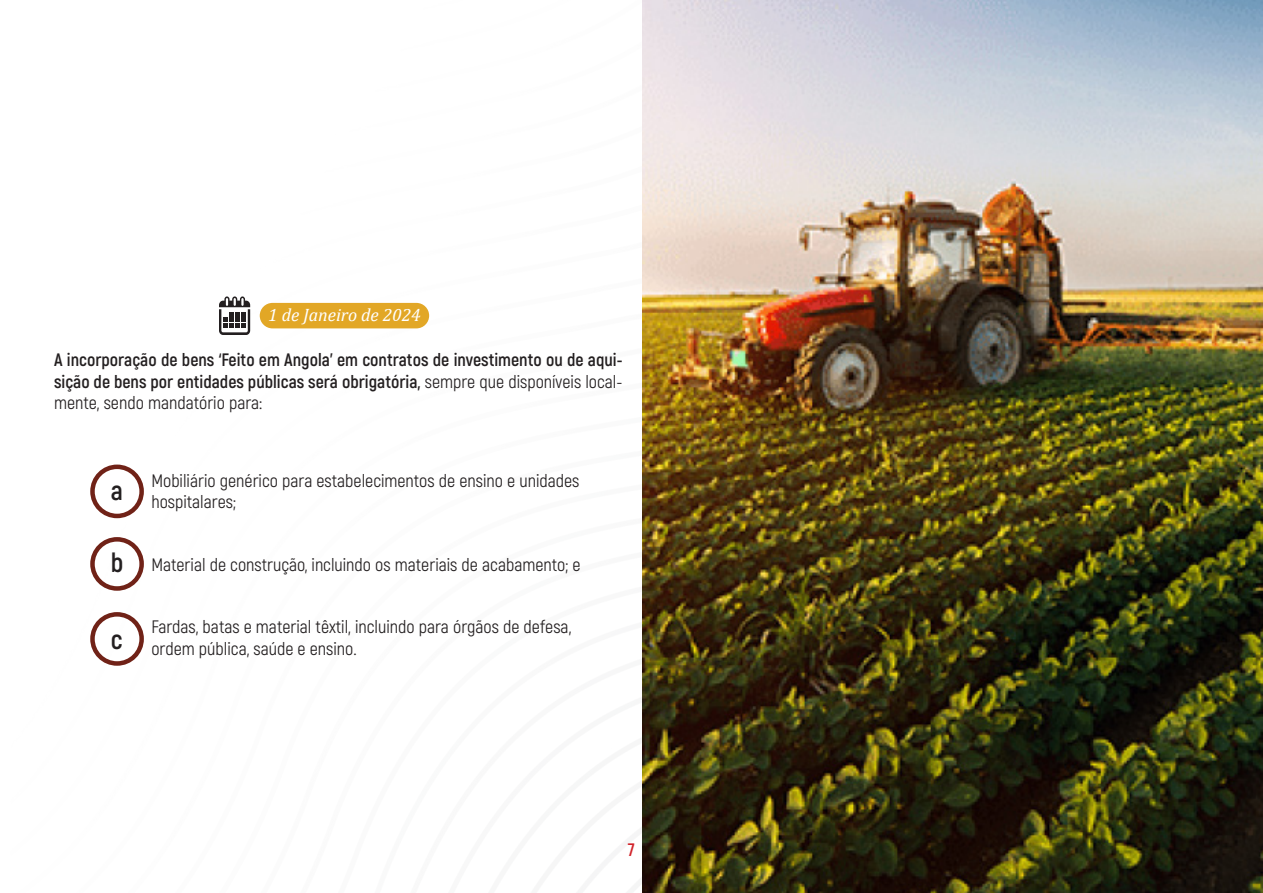
<style>
.page{position:relative;width:1263px;height:893px;background:#fff}
.page>*{position:absolute;margin:0;border:0;box-sizing:border-box;transform-origin:0 0}
.Subtítulo{font:700 27px "Akrobat";color:#231f20}
.Corpo_de_texto{font:18px "Akrobat";color:#231f20}
.Subtítulo-2{font:700 18px/21.6px "Akrobat";color:#231f20;text-align:justify}
.Subtítulo-3{font:italic 18px "Cambria";color:#fff}
.t1{font:700 18px "Akrobat";color:#d1232a}
.s1{font-weight:400}
</style>
<div class="page">
<div style="left:90px;top:465px;width:54px;height:53px;border:4px solid #702217;border-radius:50%"></div>
<div style="left:90px;top:537px;width:54px;height:54px;border:4px solid #702217;border-radius:50%"></div>
<div style="left:90px;top:612px;width:54px;height:54px;border:4px solid #702217;border-radius:50%"></div>
<img style="left:642px;top:0;width:621px;height:893px">
<div style="left:260px;top:303px;width:169px;height:25px;background:#e2a726;border-radius:13px"></div>
<svg style="left:219px;top:296px;width:31px;height:39px"></svg>
<p class="Subtítulo-3" style="left:268px;top:302px;width:154px">1 de Janeiro de 2024</p>
<p class="Subtítulo-2" style="left:54px;top:349px;width:570px">A incorporação de bens ‘Feito em Angola’ em contratos de investimento ou de aqui&shy;sição de bens por entidades públicas será obrigatória, <span class="s1">sempre que disponíveis local&shy;mente, sendo mandatório para:</span></p>
<p class="Subtítulo" style="left:111px;top:473px;width:14px">a</p>
<p class="Subtítulo" style="left:111px;top:546px;width:14px">b</p>
<p class="Subtítulo" style="left:111px;top:623px;width:13px">c</p>
<p class="Corpo_de_texto" style="left:151px;top:470px;width:430px">Mobiliário genérico para estabelecimentos de ensino e unidades</p>
<p class="Corpo_de_texto" style="left:151px;top:491px;width:86px">hospitalares;</p>
<p class="Corpo_de_texto" style="left:151px;top:554px;width:431px">Material de construção, incluindo os materiais de acabamento; e</p>
<p class="Corpo_de_texto" style="left:151px;top:616px;width:421px">Fardas, batas e material têxtil, incluindo para órgãos de defesa,</p>
<p class="Corpo_de_texto" style="left:151px;top:638px;width:207px">ordem pública, saúde e ensino.</p>
<p class="t1" style="left:628px;top:838px;width:8px">7</p>
</div>
